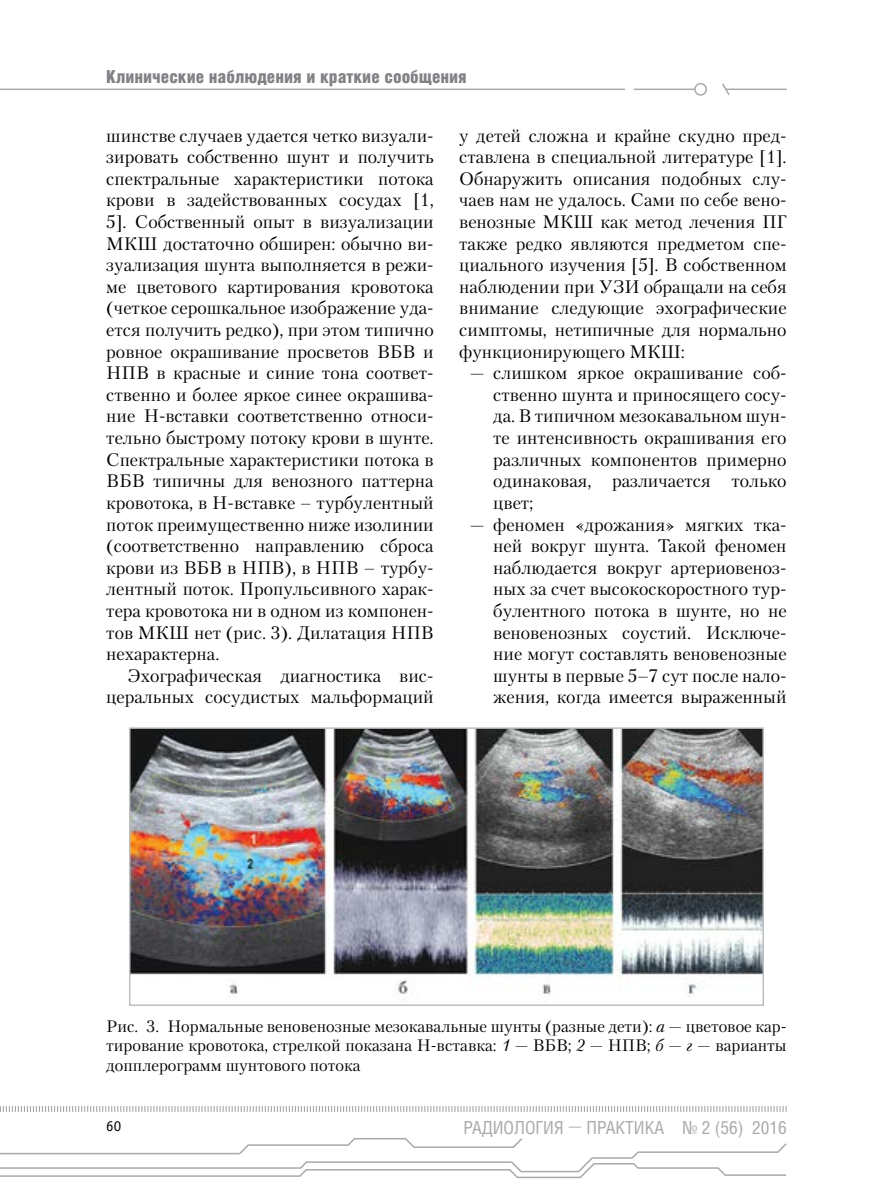
<style>
.page{position:relative;width:893px;height:1191px;background:#fff}
.page>*{position:absolute;margin:0;border:0;box-sizing:border-box;transform-origin:0 0}
.t1{font:18px/21.6px "Petersburg C";color:#000;text-align:justify}
.t2{font:900 18px "Helios Cond";color:#808285}
.t3{font:18px "Helios Cond";color:#a7a9ac}
.t4{font:16.5px/19.8px "Petersburg C";color:#000;text-align:justify}
.t5{font:15px "Officina Sans C";color:#000}
.s1{font-style:italic}
.s2{font-family:"Petersburg C";font-weight:700}
</style>
<div class="page">
<svg style="left:0;top:1106px;width:787px;height:6px"></svg>
<svg style="left:0;top:1138px;width:787px;height:40px"></svg>
<hr style="left:0;top:89px;width:625px;height:1px;background:#a7a9ac">
<hr style="left:634px;top:89px;width:61px;height:1px;background:#a7a9ac">
<div style="left:694px;top:83px;width:13px;height:13px;border:2px solid #a7a9ac;border-radius:50%"></div>
<hr style="left:725px;top:89px;width:62px;height:1px;background:#a7a9ac">
<svg style="left:722px;top:83px;width:9px;height:12px"></svg>
<img style="left:132px;top:730px;width:629px;height:271px">
<div style="left:129px;top:727px;width:635px;height:279px;border:2px solid #bcbec0"></div>
<p class="t2" style="left:106px;top:66px;width:362px">Клинические наблюдения и краткие сообщения</p>
<p class="t1" style="left:106px;top:124px;width:329px">шинстве случаев удается четко визуали&shy;зировать собственно шунт и получить спектральные характеристики потока крови в задействованных сосудах [1, 5]. Собственный опыт в визуализации МКШ достаточно обширен: обычно ви&shy;зуализация шунта выполняется в режи&shy;ме цветового картирования кровотока (четкое серошкальное изображение уда&shy;ется получить редко), при этом типично ровное окрашивание просветов ВБВ и НПВ в красные и синие тона соответ&shy;ственно и более яркое синее окрашива&shy;ние Н-вставки соответственно относи&shy;тельно быстрому потоку крови в шунте.<br>Спектральные характеристики потока в ВБВ типичны для венозного паттерна кровотока, в Н-вставке – турбулентный поток преимущественно ниже изолинии (соответственно направлению сброса крови из ВБВ в НПВ), в НПВ – турбу&shy;лентный поток. Пропульсивного харак&shy;тера кровотока ни в одном из компонен&shy;тов МКШ нет (рис. 3). Дилатация НПВ нехарактерна.</p>
<p class="t1" style="left:106px;top:664px;width:329px;text-align:right">Эхографическая диагностика вис&shy;церальных сосудистых мальформаций</p>
<p class="t1" style="left:459px;top:124px;width:329px">у детей сложна и крайне скудно пред&shy;ставлена в специальной литературе [1].<br>Обнаружить описания подобных слу&shy;чаев нам не удалось. Сами по себе вено&shy;венозные МКШ как метод лечения ПГ также редко являются предметом спе&shy;циального изучения [5]. В собственном наблюдении при УЗИ обращали на себя внимание следующие эхографические симптомы, нетипичные для нормально функционирующего МКШ:</p>
<p class="t1" style="left:493px;top:362px;width:295px;text-indent:-23px">— слишком яркое окрашивание соб&shy;ственно шунта и приносящего сосу&shy;да. В типичном мезокавальном шун&shy;те интенсивность окрашивания его различных компонентов примерно одинаковая, различается только цвет;</p>
<p class="t1" style="left:493px;top:513px;width:295px;text-indent:-23px">— феномен «дрожания» мягких тка&shy;ней вокруг шунта. Такой феномен наблюдается вокруг артериовеноз&shy;ных за счет высокоскоростного тур&shy;булентного потока в шунте, но не веновенозных соустий. Исключе&shy;ние могут составлять веновенозные шунты в первые 5–7 сут после нало&shy;жения, когда имеется выраженный</p>
<p class="t4" style="left:106px;top:1015px;width:682px">Рис. 3. Нормальные веновенозные мезокавальные шунты (разные дети): <span class="s1">а</span> — цветовое кар&shy;тирование кровотока, стрелкой показана Н-вставка: <span class="s1">1</span> — ВБВ; <span class="s1">2</span> — НПВ; <span class="s1">б</span> — <span class="s1">г</span> — варианты допплерограмм шунтового потока</p>
<p class="t5" style="left:106px;top:1117px;width:16px">60</p>
<p class="t3" style="left:463px;top:1116px;width:325px">РАДИОЛОГИЯ <span class="s2">—</span> ПРАКТИКА № 2 (56) 2016</p>
</div>
